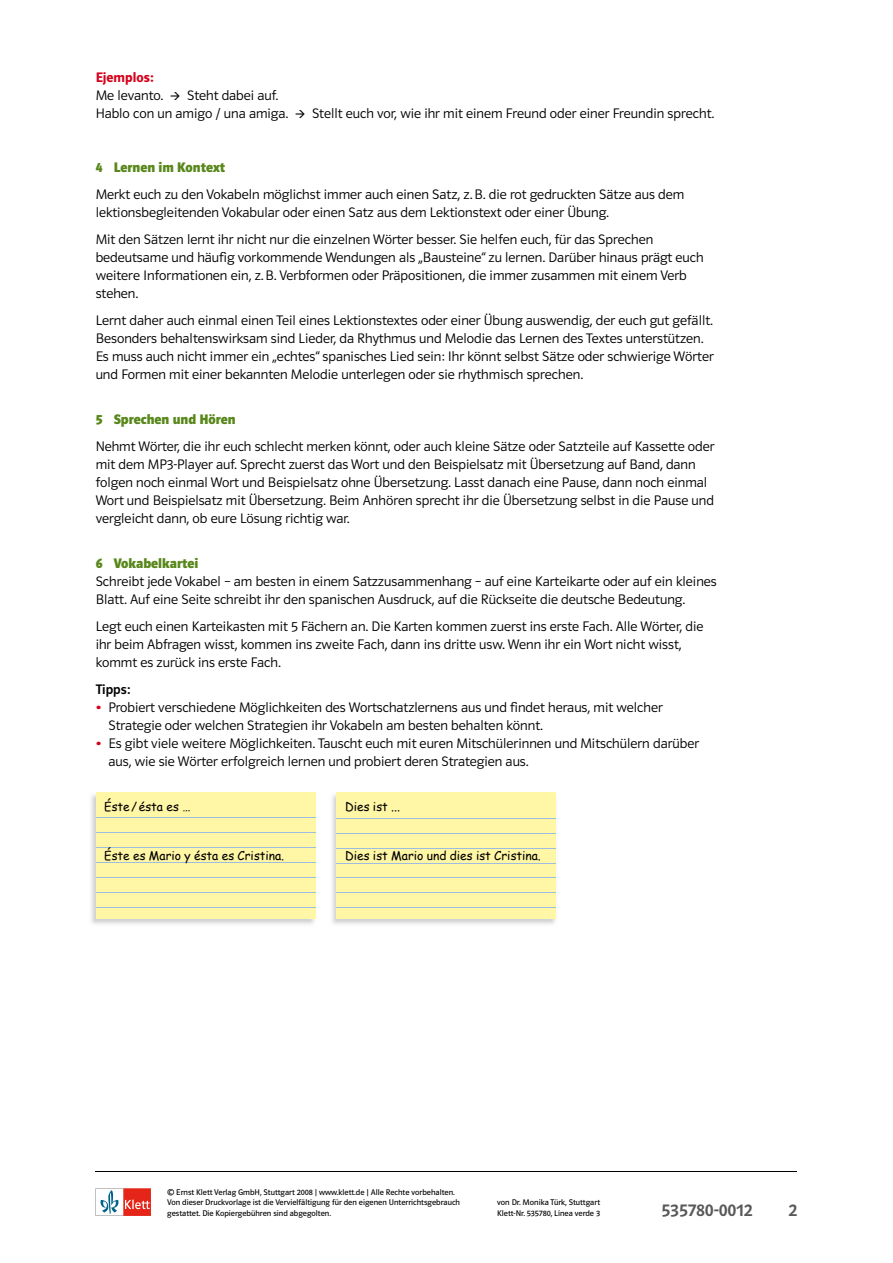
<style>
.page{position:relative;width:893px;height:1263px;background:#fff}
.page>*{position:absolute;margin:0;border:0;box-sizing:border-box;transform-origin:0 0}
.t1{font:18px "Polo ST11 K Krftg";color:#58585a}
.t2{font:13.8px/18px "Polo Spanisch Leicht";color:#000}
.t3{font:700 13.8px "Polo Spanisch";color:#58871b}
.t4{font:13.8px "Polo Spanisch Hfett";color:#d4021d}
.t5{font:13.8px "Polo Spanisch Krftg";color:#000}
.t6{font:12px "Comic Sans MS";color:#000}
.t7{font:8.25px/10.5px "Polo ST11 K Buch";color:#000}
.s1{font-family:"Polo ST11 K Buch";color:#d4021d}
</style>
<div class="page">
<svg style="left:96px;top:1188px;width:55px;height:28px"></svg>
<hr style="left:96px;top:1171px;width:701px;height:1px;background:#000">
<img style="left:332px;top:792px;width:224px;height:132px">
<div style="left:337px;top:793px;width:219px;height:126px;background:#fff6a6"></div>
<hr style="left:337px;top:907px;width:219px;height:1px;background:#9fbcdf">
<hr style="left:337px;top:893px;width:219px;height:1px;background:#9fbcdf">
<hr style="left:337px;top:878px;width:219px;height:1px;background:#9fbcdf">
<hr style="left:337px;top:863px;width:219px;height:1px;background:#9fbcdf">
<hr style="left:337px;top:848px;width:219px;height:1px;background:#9fbcdf">
<hr style="left:337px;top:833px;width:219px;height:1px;background:#9fbcdf">
<hr style="left:337px;top:818px;width:219px;height:1px;background:#9fbcdf">
<img style="left:91px;top:792px;width:225px;height:132px">
<div style="left:96px;top:793px;width:219px;height:126px;background:#fff6a6"></div>
<hr style="left:96px;top:907px;width:219px;height:1px;background:#9fbcdf">
<hr style="left:96px;top:892px;width:219px;height:1px;background:#9fbcdf">
<hr style="left:96px;top:877px;width:219px;height:1px;background:#9fbcdf">
<hr style="left:96px;top:862px;width:219px;height:1px;background:#9fbcdf">
<hr style="left:96px;top:848px;width:219px;height:1px;background:#9fbcdf">
<hr style="left:96px;top:833px;width:219px;height:1px;background:#9fbcdf">
<hr style="left:96px;top:817px;width:219px;height:1px;background:#9fbcdf">
<p class="t4" style="left:96px;top:69px;width:60px">Ejemplos:</p>
<p class="t2" style="left:96px;top:86px;width:620px">Me levanto. → Steht dabei auf.<br>Hablo con un amigo / una amiga. → Stellt euch vor, wie ihr mit einem Freund oder einer Freundin sprecht.</p>
<p class="t3" style="left:96px;top:159px;width:131px">4 Lernen im Kontext</p>
<p class="t2" style="left:96px;top:185px;width:590px">Merkt euch zu den Vokabeln möglichst immer auch einen Satz, z. B. die rot gedruckten Sätze aus dem lektions begleitenden Vokabular oder einen Satz aus dem Lektionstext oder einer Übung.</p>
<p class="t2" style="left:96px;top:230px;width:609px">Mit den Sätzen lernt ihr nicht nur die einzelnen Wörter besser. Sie helfen euch, für das Sprechen bedeutsame und häufig vorkommende Wendungen als „Bausteine“ zu lernen. Darüber hinaus prägt euch weitere Infor ma tionen ein, z. B. Verbformen oder Präpositionen, die immer zusammen mit einem Verb stehen.</p>
<p class="t2" style="left:96px;top:311px;width:620px">Lernt daher auch einmal einen Teil eines Lektionstextes oder einer Übung auswendig, der euch gut gefällt.<br>Be sonders behaltenswirksam sind Lieder, da Rhythmus und Melodie das Lernen des Textes unterstützen.<br>Es muss auch nicht immer ein „echtes“ spanisches Lied sein: Ihr könnt selbst Sätze oder schwierige Wörter und Formen mit einer bekannten Melodie unterlegen oder sie rhythmisch sprechen.</p>
<p class="t3" style="left:96px;top:411px;width:141px">5 Sprechen und Hören</p>
<p class="t2" style="left:96px;top:437px;width:620px">Nehmt Wörter, die ihr euch schlecht merken könnt, oder auch kleine Sätze oder Satzteile auf Kassette oder mit dem MP3-Player auf. Sprecht zuerst das Wort und den Beispielsatz mit Übersetzung auf Band, dann folgen noch einmal Wort und Beispielsatz ohne Übersetzung. Lasst danach eine Pause, dann noch einmal Wort und Beispielsatz mit Übersetzung. Beim Anhören sprecht ihr die Übersetzung selbst in die Pause und vergleicht dann, ob eure Lösung richtig war.</p>
<p class="t3" style="left:96px;top:555px;width:104px">6 Vokabelkartei</p>
<p class="t2" style="left:96px;top:572px;width:623px">Schreibt jede Vokabel – am besten in einem Satz zusammen hang – auf eine Kartei karte oder auf ein kleines<br>Blatt. Auf eine Seite schreibt ihr den spanischen Ausdruck, auf die Rückseite die deut sche Bedeutung.</p>
<p class="t2" style="left:96px;top:617px;width:609px">Legt euch einen Karteikasten mit 5 Fächern an. Die Karten kommen zuerst ins erste Fach. Alle Wörter, die ihr beim Abfragen wisst, kommen ins zweite Fach, dann ins dritte usw. Wenn ihr ein Wort nicht wisst, kommt es zurück ins erste Fach.</p>
<p class="t5" style="left:96px;top:682px;width:36px">Tipps:</p>
<p class="t2" style="left:108px;top:698px;width:556px;text-indent:-13px"><span class="s1">•</span> Probiert verschiedene Möglichkeiten des Wortschatzlernens aus und findet heraus, mit welcher<br>Strategie oder welchen Strategien ihr Vo kabeln am besten behalten könnt.</p>
<p class="t2" style="left:108px;top:734px;width:592px;text-indent:-13px"><span class="s1">•</span> Es gibt viele weitere Möglichkeiten. Tauscht euch mit euren Mit schüle rinnen und Mitschülern darüber aus, wie sie Wörter erfolgreich lernen und probiert deren Strategien aus.</p>
<p class="t6" style="left:104px;top:797px;width:88px">Éste / ésta es …</p>
<p class="t6" style="left:104px;top:847px;width:182px">Éste es Mario y ésta es Cristina.</p>
<p class="t6" style="left:345px;top:797px;width:57px">Dies ist ...</p>
<p class="t6" style="left:345px;top:847px;width:197px">Dies ist Mario und dies ist Cristina.</p>
<p class="t7" style="left:167px;top:1187px;width:294px">© Ernst Klett Verlag GmbH, Stuttgart 2008 | www.klett.de | Alle Rechte vorbehalten.<br>Von dieser Druckvorlage ist die Vervielfältigung für den eigenen Unterrichtsgebrauch gestattet. Die Kopiergebühren sind abgegolten.</p>
<p class="t7" style="left:497px;top:1197px;width:104px">von Dr. Monika Türk, Stuttgart<br>Klett-Nr. 535780, Línea verde 3</p>
<h1 class="t1" style="left:661px;top:1200px;width:93px">535780-0012</h1>
<h1 class="t1" style="left:788px;top:1200px;width:10px">2</h1>
</div>
